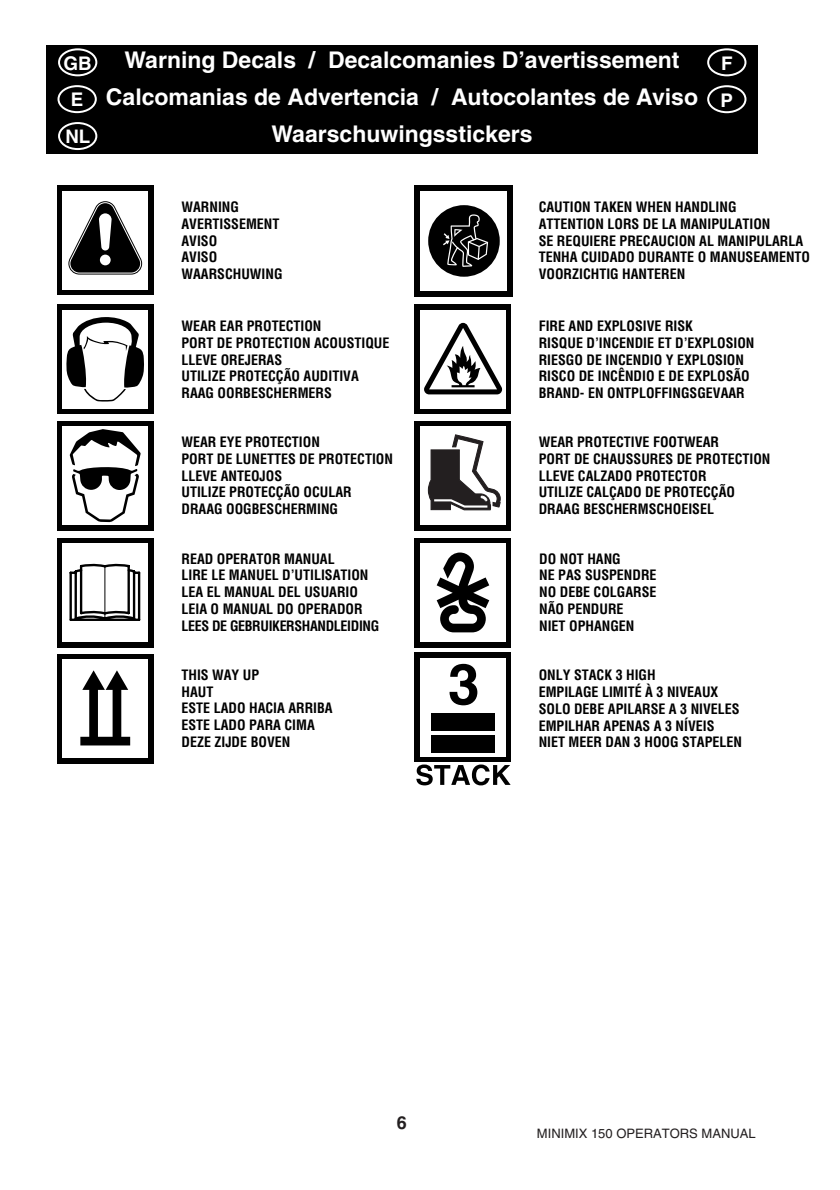
<style>
.page{position:relative;width:840px;height:1190px;background:#fff}
.page>*{position:absolute;margin:0;border:0;box-sizing:border-box;transform-origin:0 0}
.t1{font:700 23px/37px "Helvetica";color:#fff;text-align:center}
.t2{font:700 18.8px/36.6px "Helvetica";color:#fff}
.t3{font:700 18px "Helvetica";color:#231f20}
.t4{font:700 condensed 14px/16.8px "Helvetica";color:#000}
.t5{font:13px "Helvetica";color:#231f20}
</style>
<div class="page">
<div style="left:57px;top:305px;width:97px;height:109px;background:#000"></div>
<div style="left:63px;top:310px;width:85px;height:99px;background:#fff"></div>
<svg style="left:66px;top:317px;width:78px;height:85px"></svg>
<div style="left:57px;top:421px;width:97px;height:109px;background:#000"></div>
<div style="left:63px;top:426px;width:85px;height:99px;background:#fff"></div>
<svg style="left:70px;top:429px;width:71px;height:93px"></svg>
<div style="left:57px;top:185px;width:97px;height:110px;background:#000"></div>
<div style="left:63px;top:191px;width:85px;height:99px;background:#fff"></div>
<svg style="left:68px;top:201px;width:75px;height:74px"></svg>
<div style="left:100px;top:255px;width:11px;height:10px;background:#fff;border-radius:50%"></div>
<div style="left:415px;top:185px;width:98px;height:112px;background:#000"></div>
<div style="left:421px;top:191px;width:86px;height:100px;background:#fff"></div>
<div style="left:428px;top:205px;width:72px;height:72px;background:#000;border-radius:50%"></div>
<svg style="left:443px;top:214px;width:45px;height:53px"></svg>
<div style="left:415px;top:421px;width:96px;height:109px;background:#000"></div>
<div style="left:420px;top:426px;width:85px;height:99px;background:#fff"></div>
<svg style="left:427px;top:434px;width:74px;height:77px"></svg>
<div style="left:57px;top:538px;width:97px;height:110px;background:#000"></div>
<div style="left:63px;top:544px;width:85px;height:98px;background:#fff"></div>
<svg style="left:69px;top:564px;width:72px;height:57px"></svg>
<div style="left:57px;top:654px;width:97px;height:110px;background:#000"></div>
<div style="left:63px;top:660px;width:85px;height:98px;background:#fff"></div>
<svg style="left:80px;top:670px;width:50px;height:75px"></svg>
<div style="left:415px;top:538px;width:96px;height:110px;background:#000"></div>
<div style="left:420px;top:544px;width:86px;height:98px;background:#fff"></div>
<svg style="left:437px;top:553px;width:52px;height:79px"></svg>
<div style="left:415px;top:652px;width:96px;height:110px;background:#000"></div>
<div style="left:420px;top:658px;width:85px;height:99px;background:#fff"></div>
<div style="left:431px;top:714px;width:64px;height:17px;background:#000"></div>
<div style="left:431px;top:736px;width:64px;height:17px;background:#000"></div>
<svg style="left:416px;top:765px;width:95px;height:20px"></svg>
<svg style="left:450px;top:664px;width:27px;height:41px"></svg>
<div style="left:46px;top:45px;width:712px;height:109px;background:#000"></div>
<div style="left:58px;top:48px;width:39px;height:28px;border:2px solid #fff;border-radius:50%"></div>
<div style="left:58px;top:85px;width:39px;height:28px;border:2px solid #fff;border-radius:50%"></div>
<div style="left:58px;top:122px;width:39px;height:28px;border:2px solid #fff;border-radius:50%"></div>
<div style="left:707px;top:48px;width:39px;height:28px;border:2px solid #fff;border-radius:50%"></div>
<div style="left:707px;top:85px;width:39px;height:28px;border:2px solid #fff;border-radius:50%"></div>
<div style="left:415px;top:305px;width:96px;height:109px;background:#000"></div>
<div style="left:420px;top:310px;width:85px;height:99px;background:#fff"></div>
<svg style="left:424px;top:323px;width:78px;height:71px"></svg>
<h1 class="t1" style="left:106px;top:44px;width:594px">Warning Decals / Decalcomanies D’avertissement<br>Calcomanias de Advertencia / Autocolantes de Aviso<br>Waarschuwingsstickers</h1>
<h2 class="t2" style="left:64px;top:47px;width:30px">GB<br>E<br>NL</h2>
<h2 class="t2" style="left:721px;top:46px;width:14px">F<br>P</h2>
<p class="t4" style="left:181px;top:200px;width:103px">WARNING<br>AVERTISSEMENT<br>AVISO<br>AVISO<br>WAARSCHUWING</p>
<p class="t4" style="left:539px;top:200px;width:273px">CAUTION TAKEN WHEN HANDLING<br>ATTENTION LORS DE LA MANIPULATION<br>SE REQUIERE PRECAUCION AL MANIPULARLA<br>TENHA CUIDADO DURANTE O MANUSEAMENTO<br>VOORZICHTIG HANTEREN</p>
<p class="t4" style="left:181px;top:319px;width:210px">WEAR EAR PROTECTION<br>PORT DE PROTECTION ACOUSTIQUE<br>LLEVE OREJERAS<br>UTILIZE PROTECÇÃO AUDITIVA<br>RAAG OORBESCHERMERS</p>
<p class="t4" style="left:181px;top:435px;width:213px">WEAR EYE PROTECTION<br>PORT DE LUNETTES DE PROTECTION<br>LLEVE ANTEOJOS<br>UTILIZE PROTECÇÃO OCULAR<br>DRAAG OOGBESCHERMING</p>
<p class="t4" style="left:181px;top:551px;width:199px">READ OPERATOR MANUAL<br>LIRE LE MANUEL D’UTILISATION<br>LEA EL MANUAL DEL USUARIO<br>LEIA O MANUAL DO OPERADOR<br>LEES DE GEBRUIKERSHANDLEIDING</p>
<p class="t4" style="left:181px;top:667px;width:153px">THIS WAY UP<br>HAUT<br>ESTE LADO HACIA ARRIBA<br>ESTE LADO PARA CIMA<br>DEZE ZIJDE BOVEN</p>
<p class="t4" style="left:539px;top:319px;width:217px">FIRE AND EXPLOSIVE RISK<br>RISQUE D’INCENDIE ET D’EXPLOSION<br>RIESGO DE INCENDIO Y EXPLOSION<br>RISCO DE INCÊNDIO E DE EXPLOSÃO<br>BRAND- EN ONTPLOFFINGSGEVAAR</p>
<p class="t4" style="left:539px;top:435px;width:233px">WEAR PROTECTIVE FOOTWEAR<br>PORT DE CHAUSSURES DE PROTECTION<br>LLEVE CALZADO PROTECTOR<br>UTILIZE CALÇADO DE PROTECÇÃO<br>DRAAG BESCHERMSCHOEISEL</p>
<p class="t4" style="left:539px;top:551px;width:119px">DO NOT HANG<br>NE PAS SUSPENDRE<br>NO DEBE COLGARSE<br>NÃO PENDURE<br>NIET OPHANGEN</p>
<p class="t4" style="left:539px;top:668px;width:205px">ONLY STACK 3 HIGH<br>EMPILAGE LIMITÉ À 3 NIVEAUX<br>SOLO DEBE APILARSE A 3 NIVELES<br>EMPILHAR APENAS A 3 NÍVEIS<br>NIET MEER DAN 3 HOOG STAPELEN</p>
<p class="t3" style="left:397px;top:1116px;width:12px">6</p>
<p class="t5" style="left:537px;top:1129px;width:220px">MINIMIX 150 OPERATORS MANUAL</p>
</div>
